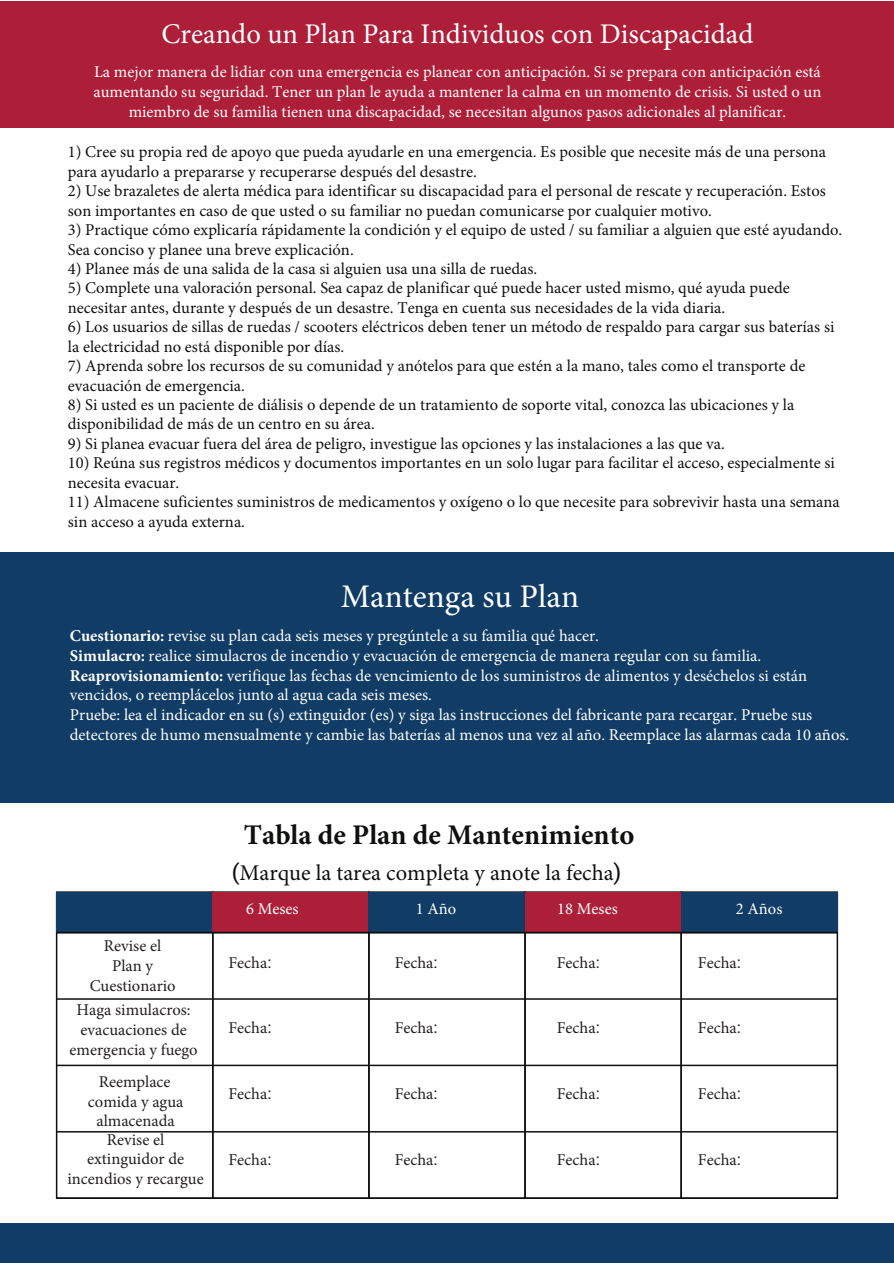
<style>
.page{position:relative;width:894px;height:1263px;background:#fff}
.page>*{position:absolute;margin:0;border:0;box-sizing:border-box;transform-origin:0 0}
.t1{font:33px "Minion Pro";color:#fff}
.t2{font:28.5px "Minion Pro";color:#fff}
.t3{font:700 28.5px "Minion Pro";color:#0e100e}
.t4{font:22.5px "Minion Pro";color:#0e100e}
.t5{font:16.5px/19.4px "Minion Pro";color:#0e100e}
.t6{font:16.5px/19.8px "Minion Pro";color:#fff;text-align:center}
.t7{font:16.5px/19.8px "Minion Pro";color:#231f20;text-align:center}
.s1{font-weight:700}
.s2{font-family:"Roboto"}
</style>
<div class="page">
<div style="left:0;top:552px;width:893px;height:251px;background:#103c65"></div>
<div style="left:0;top:1223px;width:893px;height:40px;background:#103c65"></div>
<div style="left:0;top:1px;width:893px;height:127px;background:#ad1f39"></div>
<div style="left:56px;top:891px;width:157px;height:308px;border:2px solid #0e100e"></div>
<div style="left:212px;top:891px;width:157px;height:308px;border:2px solid #0e100e"></div>
<div style="left:368px;top:891px;width:157px;height:308px;border:2px solid #0e100e"></div>
<div style="left:524px;top:891px;width:157px;height:308px;border:2px solid #0e100e"></div>
<div style="left:680px;top:891px;width:157px;height:308px;border:2px solid #0e100e"></div>
<div style="left:57px;top:892px;width:156px;height:40px;background:#103c65"></div>
<div style="left:213px;top:892px;width:156px;height:40px;background:#ad1f39"></div>
<div style="left:369px;top:892px;width:156px;height:40px;background:#103c65"></div>
<div style="left:525px;top:892px;width:156px;height:40px;background:#ad1f39"></div>
<div style="left:681px;top:892px;width:156px;height:40px;background:#103c65"></div>
<hr style="left:57px;top:998px;width:780px;height:1px;background:#0e100e">
<hr style="left:57px;top:932px;width:780px;height:1px;background:#0e100e">
<hr style="left:57px;top:1064px;width:780px;height:2px;background:#0e100e">
<hr style="left:57px;top:1131px;width:780px;height:1px;background:#0e100e">
<hr style="left:57px;top:1197px;width:780px;height:2px;background:#0e100e">
<h2 class="t2" style="left:161px;top:15px;width:593px">Creando un Plan Para Individuos con Discapacidad</h2>
<p class="t6" style="left:93px;top:62px;width:729px">La mejor manera de lidiar con una emergencia es planear con anticipación. Si se prepara con anticipación está aumentando su seguridad. Tener un plan le ayuda a mantener la calma en un momento de crisis. Si usted o un miembro de su familia tienen una discapacidad, se necesitan algunos pasos adicionales al planificar.</p>
<p class="t5" style="left:68px;top:142px;width:759px">1) Cree su propia red de apoyo que pueda ayudarle en una emergencia. Es posible que necesite más de una persona para ayudarlo a prepararse y recuperarse después del desastre.</p>
<p class="t5" style="left:68px;top:181px;width:759px">2) Use brazaletes de alerta médica para identificar su discapacidad para el personal de rescate y recuperación. Estos son importantes en caso de que usted o su familiar no puedan comunicarse por cualquier motivo.</p>
<p class="t5" style="left:68px;top:220px;width:775px">3) Practique cómo explicaría rápidamente la condición y el equipo de usted / su familiar a alguien que esté ayudando.<br>Sea conciso y planee una breve explicación.</p>
<p class="t5" style="left:68px;top:259px;width:471px">4) Planee más de una salida de la casa si alguien usa una silla de ruedas.</p>
<p class="t5" style="left:68px;top:278px;width:723px">5) Complete una valoración personal. Sea capaz de planificar qué puede hacer usted mismo, qué ayuda puede necesitar antes, durante y después de un desastre. Tenga en cuenta sus necesidades de la vida diaria.</p>
<p class="t5" style="left:68px;top:317px;width:767px">6) Los usuarios de sillas de ruedas / scooters eléctricos deben tener un método de respaldo para cargar sus baterías si la electricidad no está disponible por días.</p>
<p class="t5" style="left:68px;top:356px;width:738px">7) Aprenda sobre los recursos de su comunidad y anótelos para que estén a la mano, tales como el transporte de evacuación de emergencia.</p>
<p class="t5" style="left:68px;top:395px;width:727px">8) Si usted es un paciente de diálisis o depende de un tratamiento de soporte vital, conozca las ubicaciones y la disponibilidad de más de un centro en su área.</p>
<p class="t5" style="left:68px;top:434px;width:658px">9) Si planea evacuar fuera del área de peligro, investigue las opciones y las instalaciones a las que va.</p>
<p class="t5" style="left:68px;top:453px;width:768px">10) Reúna sus registros médicos y documentos importantes en un solo lugar para facilitar el acceso, especialmente si necesita evacuar.</p>
<p class="t5" style="left:68px;top:492px;width:773px">11) Almacene suficientes suministros de medicamentos y oxígeno o lo que necesite para sobrevivir hasta una semana sin acceso a ayuda externa.</p>
<h1 class="t1" style="left:340px;top:574px;width:240px">Mantenga su Plan</h1>
<p class="t6" style="left:70px;top:626px;width:780px;text-align:left"><span class="s1">Cuestionario:</span> revise su plan cada seis meses y pregúntele a su familia qué hacer.<br><span class="s1">Simulacro:</span> realice simulacros de incendio y evacuación de emergencia de manera regular con su familia.<br><span class="s1">Reaprovisionamiento:</span> verifique las fechas de vencimiento de los suministros de alimentos y deséchelos si están vencidos, o reemplácelos junto al agua cada seis meses.<br>Pruebe: lea el indicador en su (s) extinguidor (es) y siga las instrucciones del fabricante para recargar. Pruebe sus detectores de humo mensualmente y cambie las baterías al menos una vez al año. Reemplace las alarmas cada 10 años.</p>
<h2 class="t3" style="left:244px;top:814px;width:392px">Tabla de Plan de Mantenimiento</h2>
<h3 class="t4" style="left:232px;top:857px;width:390px"><span class="s2">(</span>Marque la tarea completa y anote la fecha<span class="s2">)</span></h3>
<p class="t7" style="left:90px;top:936px;width:87px">Revise el<br>Plan y<br>Cuestionario</p>
<p class="t7" style="left:70px;top:1000px;width:129px">Haga simulacros: evacuaciones de emergencia y fuego</p>
<p class="t7" style="left:88px;top:1071px;width:97px">Reemplace comida y agua almacenada</p>
<p class="t7" style="left:67px;top:1129px;width:138px">Revise el extinguidor de incendios y recargue</p>
<p class="t6" style="left:246px;top:899px;width:54px">6 Meses</p>
<p class="t6" style="left:415px;top:899px;width:42px">1 Año</p>
<p class="t6" style="left:557px;top:899px;width:62px">18 Meses</p>
<p class="t6" style="left:735px;top:899px;width:48px">2 Años</p>
<p class="t7" style="left:228px;top:952px;width:44px">Fecha<span class="s2">:</span></p>
<p class="t7" style="left:394px;top:952px;width:44px">Fecha<span class="s2">:</span></p>
<p class="t7" style="left:556px;top:952px;width:44px">Fecha<span class="s2">:</span></p>
<p class="t7" style="left:697px;top:952px;width:44px">Fecha<span class="s2">:</span></p>
<p class="t7" style="left:228px;top:1018px;width:44px">Fecha<span class="s2">:</span></p>
<p class="t7" style="left:394px;top:1018px;width:44px">Fecha<span class="s2">:</span></p>
<p class="t7" style="left:556px;top:1018px;width:44px">Fecha<span class="s2">:</span></p>
<p class="t7" style="left:697px;top:1018px;width:44px">Fecha<span class="s2">:</span></p>
<p class="t7" style="left:228px;top:1083px;width:44px">Fecha<span class="s2">:</span></p>
<p class="t7" style="left:394px;top:1083px;width:44px">Fecha<span class="s2">:</span></p>
<p class="t7" style="left:556px;top:1083px;width:44px">Fecha<span class="s2">:</span></p>
<p class="t7" style="left:697px;top:1083px;width:44px">Fecha<span class="s2">:</span></p>
<p class="t7" style="left:228px;top:1149px;width:44px">Fecha<span class="s2">:</span></p>
<p class="t7" style="left:394px;top:1149px;width:44px">Fecha<span class="s2">:</span></p>
<p class="t7" style="left:556px;top:1149px;width:44px">Fecha<span class="s2">:</span></p>
<p class="t7" style="left:697px;top:1149px;width:44px">Fecha<span class="s2">:</span></p>
</div>
